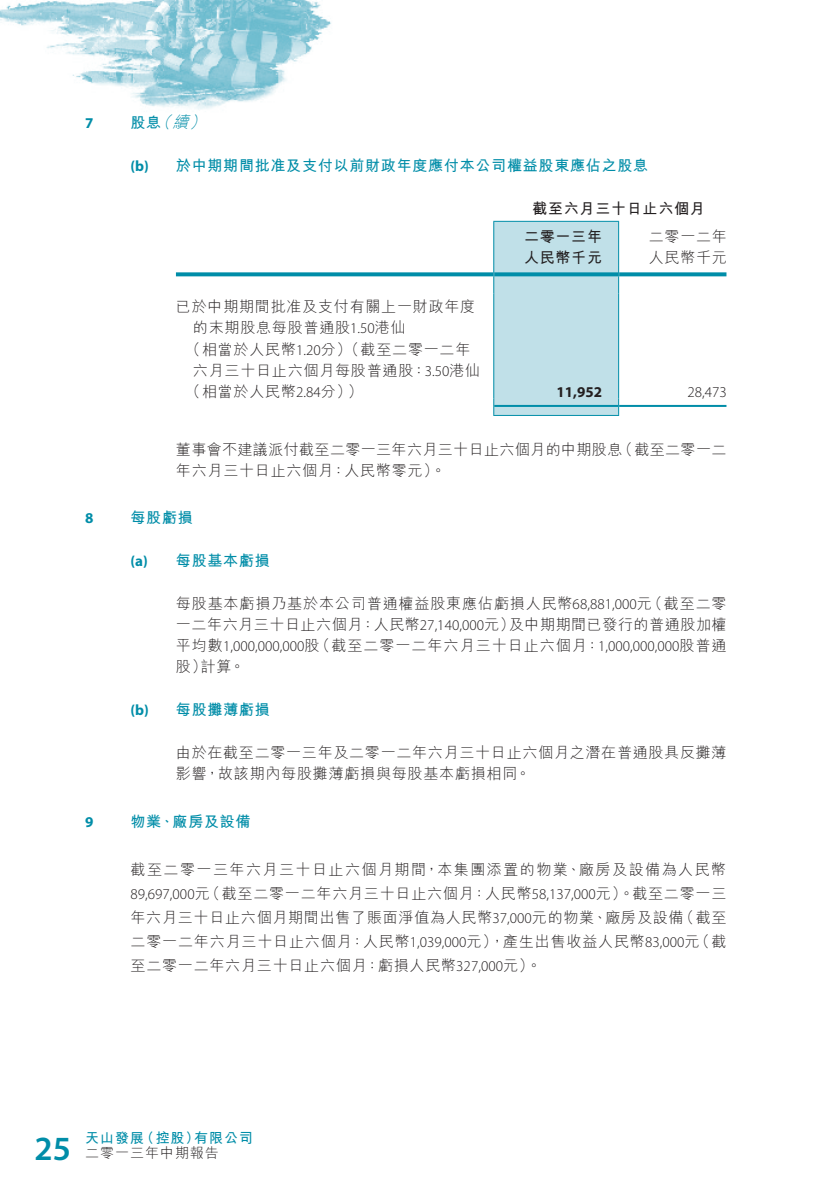
<style>
.page{position:relative;width:840px;height:1191px;background:#fff}
.page>*{position:absolute;margin:0;border:0;box-sizing:border-box;transform-origin:0 0}
.t1{font:600 34px "Myriad Pro";color:#008da8}
.Notes_HD1{font:italic 300 16px "M Hei HK";color:#008da8}
.Notes{font:300 15px/21px "M Hei HK";letter-spacing:.05em;color:#231f20}
.Notes-2{font:300 15px/24px "M Hei HK";letter-spacing:.1em;color:#231f20;text-align:right}
.Notes-3{font:300 15px/21px "M Hei HK";letter-spacing:.025em;color:#231f20}
.Notes_HD2{font:700 15px "M Hei HK";letter-spacing:.05em;color:#008da8}
.Notes-4{font:300 15px/21px "Myriad Pro";color:#231f20}
.Notes-5{font:700 15px "M Hei HK";letter-spacing:.05em;color:#231f20}
.Notes_HD1-2{font:700 15px "M Hei HK";letter-spacing:.05em;color:#008da8}
.Notes_HD2-2{font:700 15px "Myriad Pro";color:#008da8}
.Notes-6{font:700 15px "Myriad Pro";color:#231f20}
.Notes_HD1-3{font:700 15px "Myriad Pro";color:#008da8}
.t2{font:700 14px "M Hei HK";letter-spacing:.065em;color:#008da8}
.t3{font:300 14px "M Hei HK";letter-spacing:.065em;color:#231f20}
.s1{font-family:"Myriad Pro"}
.s2{font-family:"M Hei HK"}
</style>
<div class="page">
<img style="left:0;top:0;width:331px;height:110px">
<hr style="left:493px;top:415px;width:125px;height:1px;background:#008da8">
<div style="left:493px;top:221px;width:125px;height:194px;background:#c0e0e8"></div>
<svg style="left:176px;top:272px;width:317px;height:4px"></svg>
<svg style="left:494px;top:272px;width:123px;height:4px"></svg>
<svg style="left:618px;top:272px;width:108px;height:4px"></svg>
<hr style="left:494px;top:405px;width:123px;height:2px;background:#008da8">
<hr style="left:618px;top:405px;width:108px;height:2px;background:#008da8">
<p class="Notes_HD1-3" style="left:85px;top:113px;width:10px">7</p>
<p class="Notes_HD1-3" style="left:85px;top:508px;width:10px">8</p>
<p class="Notes_HD1-3" style="left:85px;top:812px;width:10px">9</p>
<p class="Notes_HD1" style="left:172px;top:114px;width:22px">續</p>
<p class="Notes_HD1" style="left:155px;top:114px;width:22px">（</p>
<p class="Notes_HD1" style="left:189px;top:114px;width:22px">(</p>
<p class="Notes_HD1-2" style="left:130px;top:111px;width:32px">股息</p>
<p class="Notes_HD2-2" style="left:130px;top:156px;width:20px">)b(</p>
<p class="Notes_HD2" style="left:176px;top:154px;width:473px">於中期期間批准及支付以前財政年度應付本公司權益股東應佔之股息</p>
<p class="Notes-5" style="left:532px;top:197px;width:174px">截至六月三十日止六個月</p>
<p class="Notes" style="left:648px;top:226px;width:80px">二零一二年</p>
<p class="Notes-5" style="left:523px;top:226px;width:79px">二零一三年</p>
<p class="Notes" style="left:176px;top:296px;width:301px">已於中期期間批准及支付有關上一財政年度</p>
<p class="Notes" style="left:193px;top:317px;width:214px">的末期股息每股普通股<span class="s1">1.50</span>港仙</p>
<p class="Notes" style="left:185px;top:338px;width:286px">（相當於人民幣<span class="s1">1.20</span>分）（截至二零一二年</p>
<p class="Notes" style="left:193px;top:359px;width:288px">六月三十日止六個月每股普通股：<span class="s1">3.50</span>港仙</p>
<p class="Notes" style="left:185px;top:380px;width:167px">（相當於人民幣<span class="s1">2.84</span>分(</p>
<p class="Notes" style="left:347px;top:380px;width:16px">(</p>
<p class="Notes-5" style="left:523px;top:247px;width:79px">人民幣千元</p>
<p class="Notes-6" style="left:556px;top:382px;width:47px">11,952</p>
<p class="Notes" style="left:648px;top:247px;width:80px">人民幣千元</p>
<p class="Notes-4" style="left:687px;top:381px;width:41px">28,473</p>
<p class="Notes-3" style="left:176px;top:439px;width:447px">董事會不建議派付截至二零一三年六月三十日止六個月的中期股息年六月三十日止六個月：人民幣零元。(</p>
<p class="Notes_HD1-2" style="left:130px;top:507px;width:64px">每股虧損</p>
<p class="Notes" style="left:617px;top:439px;width:110px">（截至二零一二</p>
<p class="Notes_HD2-2" style="left:130px;top:551px;width:19px">)a(</p>
<p class="Notes_HD2-2" style="left:130px;top:700px;width:20px">)b(</p>
<p class="Notes_HD2" style="left:176px;top:550px;width:95px">每股基本虧損</p>
<p class="Notes" style="left:647px;top:593px;width:81px">（截至二零</p>
<p class="Notes" style="left:508px;top:593px;width:219px;text-indent:-333px">每股基本虧損乃基於本公司普通權益股東應佔虧損人民幣<span class="s1">68,881,000</span>元<br>及中期期間已發行的普通股加權</p>
<p class="Notes" style="left:315px;top:614px;width:413px;text-indent:-139px">一二年六月三十日止六個月：人民幣<span class="s1">27,140,000</span>元）<br>（截至二零一二年六月三十日止六個月：<span class="s1">1,000,000,000</span>股普通</p>
<p class="Notes-4" style="left:201px;top:635px;width:120px;text-indent:-25px"><span class="s2">平均數</span>1,000,000,000<span class="s2">股計算。</span></p>
<p class="Notes" style="left:176px;top:656px;width:32px">股）</p>
<p class="Notes_HD2" style="left:176px;top:699px;width:95px">每股攤薄虧損</p>
<p class="Notes" style="left:176px;top:742px;width:551px">由於在截至二零一三年及二零一二年六月三十日止六個月之潛在普通股具反攤薄影響，故該期內每股攤薄虧損與每股基本虧損相同。</p>
<p class="Notes_HD1-2" style="left:130px;top:811px;width:121px">物業、廠房及設備</p>
<p class="Notes-2" style="left:130px;top:857px;width:597px">截至二零一三年六月三十日止六個月期間，本集團添置的物業、廠房及設備為人民幣（截至二零一二年六月三十日止六個月：人民幣<span class="s1">58,137,000</span>元）。截至二零一三</p>
<p class="Notes-4" style="left:130px;top:883px;width:81px">89,697,000<span class="s2">元</span></p>
<p class="Notes" style="left:678px;top:907px;width:49px">（截至</p>
<p class="Notes" style="left:130px;top:907px;width:554px">年六月三十日止六個月期間出售了賬面淨值為人民幣<span class="s1">37,000</span>元的物業、廠房及設備</p>
<p class="Notes" style="left:130px;top:929px;width:570px;line-height:24px">二零一二年六月三十日止六個月：人民幣<span class="s1">1,039,000</span>元，）產生出售收益人民幣<span class="s1">83,000</span>元至二零一二年六月三十日止六個月：虧損人民幣<span class="s1">327,000</span>元。(</p>
<p class="Notes" style="left:694px;top:931px;width:33px">（截</p>
<p class="t2" style="left:140px;top:1127px;width:61px">（控股）</p>
<p class="t2" style="left:194px;top:1127px;width:60px">有限公司</p>
<p class="t2" style="left:85px;top:1127px;width:60px">天山發展</p>
<h1 class="t1" style="left:34px;top:1127px;width:38px">25</h1>
<p class="t3" style="left:85px;top:1145px;width:135px">二零一三年中期報告</p>
</div>
